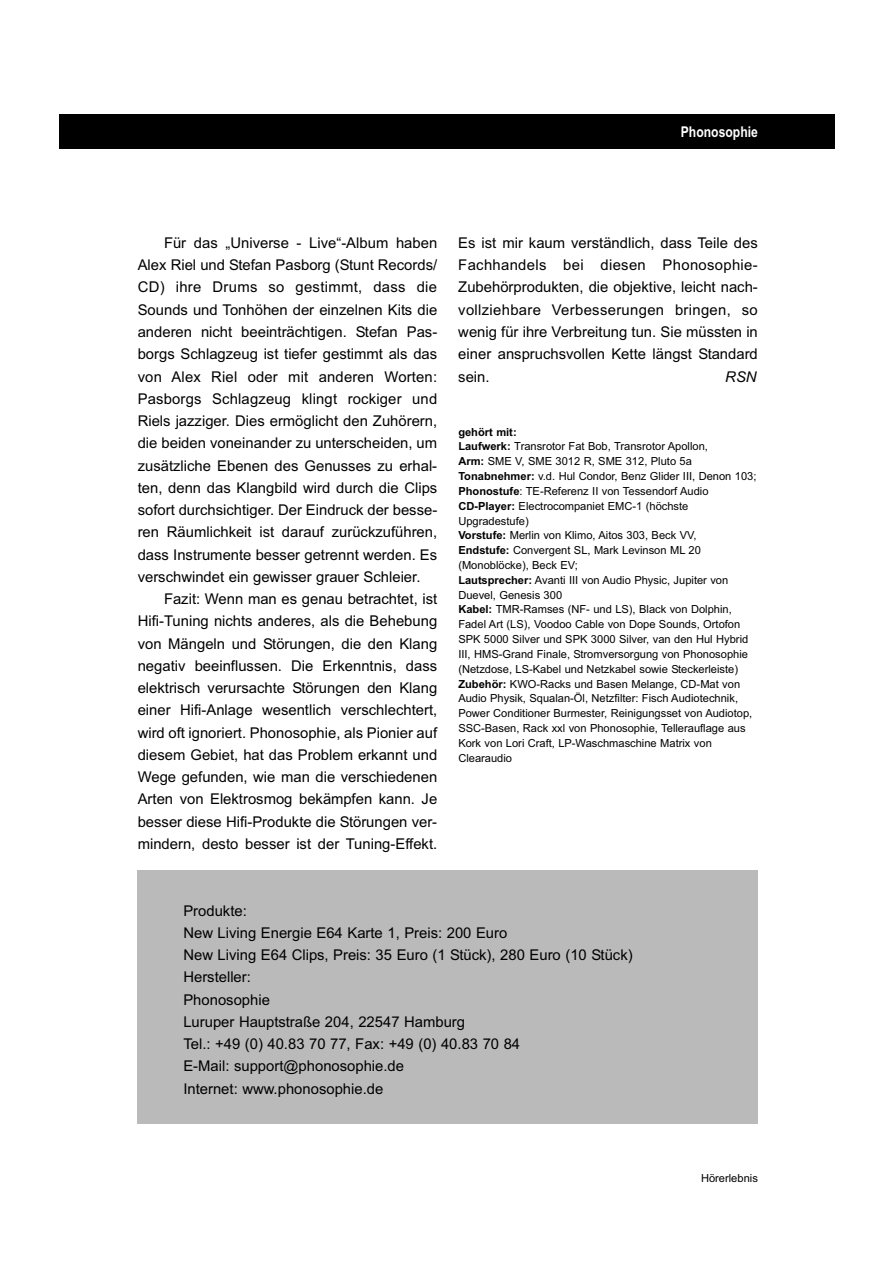
<style>
.page{position:relative;width:893px;height:1263px;background:#fff}
.page>*{position:absolute;margin:0;border:0;box-sizing:border-box;transform-origin:0 0}
.t1{font:14.85px/22.2px "Arial";color:#000;text-align:justify}
.t2{font:14.85px "Arial";letter-spacing:.02em;color:#000}
.t3{font:700 14.85px "Arial Narrow";color:#fff}
.t4{font:italic 14.85px "Arial";color:#000}
.t5{font:11.1px/14.9px "Arial";color:#000}
.s1{font-weight:700}
</style>
<div class="page">
<div style="left:59px;top:114px;width:775px;height:35px;background:#000"></div>
<div style="left:138px;top:870px;width:620px;height:254px;background:#bababa"></div>
<p class="t3" style="left:681px;top:120px;width:79px">Phonosophie</p>
<p class="t1" style="left:164px;top:232px;width:275px">Für das „Universe - Live“-Album haben</p>
<p class="t1" style="left:138px;top:254px;width:301px">Alex Riel und Stefan Pasborg (Stunt Records/</p>
<p class="t2" style="left:138px;top:277px;width:301px">CD) ihre Drums so gestimmt, dass die</p>
<p class="t1" style="left:138px;top:298px;width:301px">Sounds und Tonhöhen der einzelnen Kits die</p>
<p class="t1" style="left:138px;top:321px;width:301px">anderen nicht beeinträchtigen. Stefan Pas -</p>
<p class="t1" style="left:138px;top:343px;width:301px">borgs Schlagzeug ist tiefer gestimmt als das</p>
<p class="t1" style="left:138px;top:365px;width:301px">von Alex Riel oder mit anderen Worten:</p>
<p class="t1" style="left:138px;top:387px;width:301px">Pasborgs Schlagzeug klingt rockiger und</p>
<p class="t1" style="left:138px;top:410px;width:301px">Riels jazziger. Dies ermöglicht den Zuhörern,</p>
<p class="t1" style="left:138px;top:432px;width:301px">die beiden voneinander zu unterscheiden, um</p>
<p class="t1" style="left:138px;top:454px;width:301px">zusätzliche Ebenen des Genusses zu erhal-</p>
<p class="t1" style="left:138px;top:476px;width:301px">ten, denn das Klangbild wird durch die Clips</p>
<p class="t1" style="left:138px;top:499px;width:301px">sofort durchsichtiger. Der Eindruck der besse-</p>
<p class="t1" style="left:138px;top:521px;width:301px">ren Räumlichkeit ist darauf zurückzuführen,</p>
<p class="t1" style="left:138px;top:543px;width:301px">dass Instrumente besser getrennt werden. Es</p>
<p class="t1" style="left:138px;top:565px;width:284px">verschwindet ein gewisser grauer Schleier.</p>
<p class="t1" style="left:164px;top:588px;width:275px">Fazit: Wenn man es genau betrachtet, ist</p>
<p class="t1" style="left:138px;top:610px;width:301px">Hifi-Tuning nichts anderes, als die Behebung</p>
<p class="t1" style="left:138px;top:632px;width:301px">von Mängeln und Störungen, die den Klang</p>
<p class="t1" style="left:138px;top:654px;width:301px">negativ beeinflussen. Die Erkenntnis, dass</p>
<p class="t1" style="left:138px;top:677px;width:301px">elektrisch verursachte Störungen den Klang</p>
<p class="t1" style="left:138px;top:699px;width:301px">einer Hifi-Anlage wesentlich verschlechtert,</p>
<p class="t1" style="left:138px;top:721px;width:301px">wird oft ignoriert. Phonosophie, als Pionier auf</p>
<p class="t1" style="left:138px;top:743px;width:301px">diesem Gebiet, hat das Problem erkannt und</p>
<p class="t1" style="left:138px;top:766px;width:301px">Wege gefunden, wie man die verschiedenen</p>
<p class="t1" style="left:138px;top:788px;width:301px">Arten von Elektrosmog bekämpfen kann. Je</p>
<p class="t1" style="left:138px;top:810px;width:301px">besser diese Hifi-Produkte die Störungen ver-</p>
<p class="t1" style="left:138px;top:832px;width:301px">mindern, desto besser ist der Tuning-Effekt.</p>
<p class="t1" style="left:458px;top:232px;width:301px">Es ist mir kaum verständlich, dass Teile des Fachhandels bei diesen Phonosophie-Zubehörprodukten, die objektive, leicht nach&shy;vollziehbare Verbesserungen bringen, so wenig für ihre Verbreitung tun. Sie müssten in einer anspruchsvollen Kette längst Standard sein.</p>
<p class="t4" style="left:725px;top:367px;width:33px">RSN</p>
<p class="t5" style="left:458px;top:424px;width:300px"><span class="s1">gehört mit:<br>Laufwerk:</span> Transrotor Fat Bob, Transrotor Apollon,<br><span class="s1">Arm:</span> SME V, SME 3012 R, SME 312, Pluto 5a <span class="s1">Tonabnehmer:</span> v.d. Hul Condor, Benz Glider III, Denon 103; <span class="s1">Phonostufe</span>: TE-Referenz II von Tessendorf Audio <span class="s1">CD-Player:</span> Electrocompaniet EMC-1 (höchste Upgradestufe)<br><span class="s1">Vorstufe:</span> Merlin von Klimo, Aitos 303, Beck VV,<br><span class="s1">Endstufe:</span> Convergent SL, Mark Levinson ML 20 (Monoblöcke), Beck EV;<br><span class="s1">Lautsprecher:</span> Avanti III von Audio Physic, Jupiter von Duevel, Genesis 300<br><span class="s1">Kabel:</span> TMR-Ramses (NF- und LS), Black von Dolphin, Fadel Art (LS), Voodoo Cable von Dope Sounds, Ortofon SPK 5000 Silver und SPK 3000 Silver, van den Hul Hybrid III, HMS-Grand Finale, Stromversorgung von Phonosophie (Netzdose, LS-Kabel und Netzkabel sowie Steckerleiste)<br><span class="s1">Zubehör:</span> KWO-Racks und Basen Melange, CD-Mat von Audio Physik, Squalan-Öl, Netzfilter: Fisch Audiotechnik, Power Conditioner Burmester, Reinigungsset von Audiotop, SSC-Basen, Rack xxl von Phonosophie, Tellerauflage aus Kork von Lori Craft, LP-Waschmaschine Matrix von Clearaudio</p>
<p class="t1" style="left:183px;top:899px;width:451px;text-align:left">Produkte:<br>New Living Energie E64 Karte 1, Preis: 200 Euro<br>New Living E64 Clips, Preis: 35 Euro (1 Stück), 280 Euro (10 Stück)<br>Hersteller:<br>Phonosophie<br>Luruper Hauptstraße 204, 22547 Hamburg<br>Tel.: +49 (0) 40.83 70 77, Fax: +49 (0) 40.83 70 84<br>E-Mail: support@phonosophie.de<br>Internet: www.phonosophie.de</p>
<p class="t5" style="left:701px;top:1171px;width:58px">Hörerlebnis</p>
</div>
